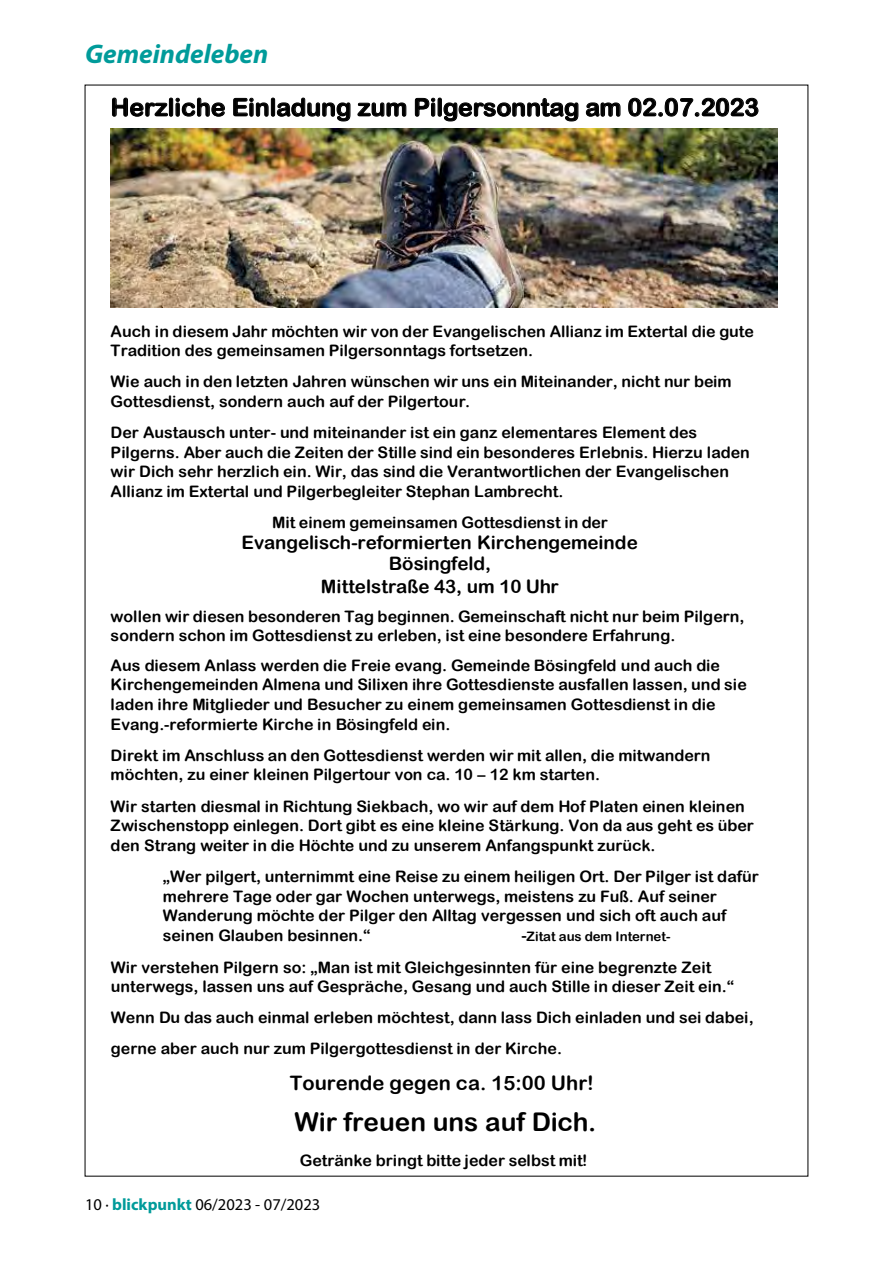
<style>
.page{position:relative;width:893px;height:1263px;background:#fff}
.page>*{position:absolute;margin:0;border:0;box-sizing:border-box;transform-origin:0 0}
.t1{font:italic 700 27px "Myriad Pro";color:#009b9a}
.t2{font:25.8px "Arial Rounded MT Bold";letter-spacing:-.005em;color:#000}
.t3{font:24.45px "Arial Rounded MT Bold";color:#000}
.t4{font:19.95px "Arial Rounded MT Bold";color:#000}
.t5{font:18.6px/22px "Arial Rounded MT Bold";color:#000;text-align:center}
.t6{font:16.5px "Myriad Pro";color:#000}
.t7{font:15.75px/19.6px "Arial Rounded MT Bold";color:#000}
.t8{font:13.05px "Arial Rounded MT Bold";letter-spacing:-.01em;color:#000}
.s1{font-size:15.75px}
.s2{font-weight:700;color:#009b9a}
</style>
<div class="page">
<img style="left:111px;top:128px;width:667px;height:180px">
<h1 class="t1" style="left:85px;top:36px;width:185px">Gemeindeleben</h1>
<h3 class="t3" style="left:111px;top:93px;width:650px">Herzliche Einladung zum Pilgersonntag am 02.07.2023</h3>
<p class="t7" style="left:111px;top:321px;width:645px;line-height:19.2px">Auch in diesem Jahr möchten wir von der Evangelischen Allianz im Extertal die gute<br>Tradition des gemeinsamen Pilgersonntags fortsetzen.</p>
<p class="t7" style="left:111px;top:372px;width:623px">Wie auch in den letzten Jahren wünschen wir uns ein Miteinander, nicht nur beim<br>Gottesdienst, sondern auch auf der Pilgertour.</p>
<p class="t7" style="left:111px;top:422px;width:641px">Der Austausch unter- und miteinander ist ein ganz elementares Element des Pilgerns. Aber auch die Zeiten der Stille sind ein besonderes Erlebnis. Hierzu laden wir Dich sehr herzlich ein. Wir, das sind die Verantwortlichen der Evangelischen Allianz im Extertal und Pilgerbegleiter Stephan Lambrecht.</p>
<p class="t7" style="left:272px;top:512px;width:337px">Mit einem gemeinsamen Gottesdienst in der</p>
<p class="t5" style="left:242px;top:531px;width:398px">Evangelisch-reformierten Kirchengemeinde<br>Bösingfeld,<br>Mittelstraße 43, um 10 Uhr</p>
<p class="t7" style="left:111px;top:608px;width:635px;line-height:18.1px">wollen wir diesen besonderen Tag beginnen. Gemeinschaft nicht nur beim Pilgern, sondern schon im Gottesdienst zu erleben, ist eine besondere Erfahrung.</p>
<p class="t7" style="left:111px;top:655px;width:638px">Aus diesem Anlass werden die Freie evang. Gemeinde Bösingfeld und auch die Kirchengemeinden Almena und Silixen ihre Gottesdienste ausfallen lassen, und sie laden ihre Mitglieder und Besucher zu einem gemeinsamen Gottesdienst in die Evang.-reformierte Kirche in Bösingfeld ein.</p>
<p class="t7" style="left:111px;top:745px;width:601px">Direkt im Anschluss an den Gottesdienst werden wir mit allen, die mitwandern möchten, zu einer kleinen Pilgertour von ca. 10 – 12 km starten.</p>
<p class="t7" style="left:111px;top:796px;width:645px">Wir starten diesmal in Richtung Siekbach, wo wir auf dem Hof Platen einen kleinen<br>Zwischenstopp einlegen. Dort gibt es eine kleine Stärkung. Von da aus geht es über den Strang weiter in die Höchte und zu unserem Anfangspunkt zurück.</p>
<p class="t7" style="left:163px;top:866px;width:597px">„Wer pilgert, unternimmt eine Reise zu einem heiligen Ort. Der Pilger ist dafür mehrere Tage oder gar Wochen unterwegs, meistens zu Fuß. Auf seiner Wanderung möchte der Pilger den Alltag vergessen und sich oft auch auf seinen Glauben besinnen.“</p>
<p class="t8" style="left:521px;top:928px;width:151px"><span class="s1">-</span>Zitat aus dem Internet-</p>
<p class="t7" style="left:111px;top:957px;width:625px">Wir verstehen Pilgern so: „Man ist mit Gleichgesinnten für eine begrenzte Zeit unterwegs, lassen uns auf Gespräche, Gesang und auch Stille in dieser Zeit ein.“</p>
<p class="t7" style="left:111px;top:1002px;width:644px;line-height:31.3px">Wenn Du das auch einmal erleben möchtest, dann lass Dich einladen und sei dabei, gerne aber auch nur zum Pilgergottesdienst in der Kirche.</p>
<p class="t4" style="left:290px;top:1070px;width:306px">Tourende gegen ca. 15:00 Uhr!</p>
<h2 class="t2" style="left:294px;top:1107px;width:303px">Wir freuen uns auf Dich.</h2>
<p class="t7" style="left:300px;top:1150px;width:289px">Getränke bringt bitte jeder selbst mit!</p>
<p class="t6" style="left:85px;top:1194px;width:237px">10 · <span class="s2">blickpunkt</span> 06/2023 - 07/2023</p>
</div>
